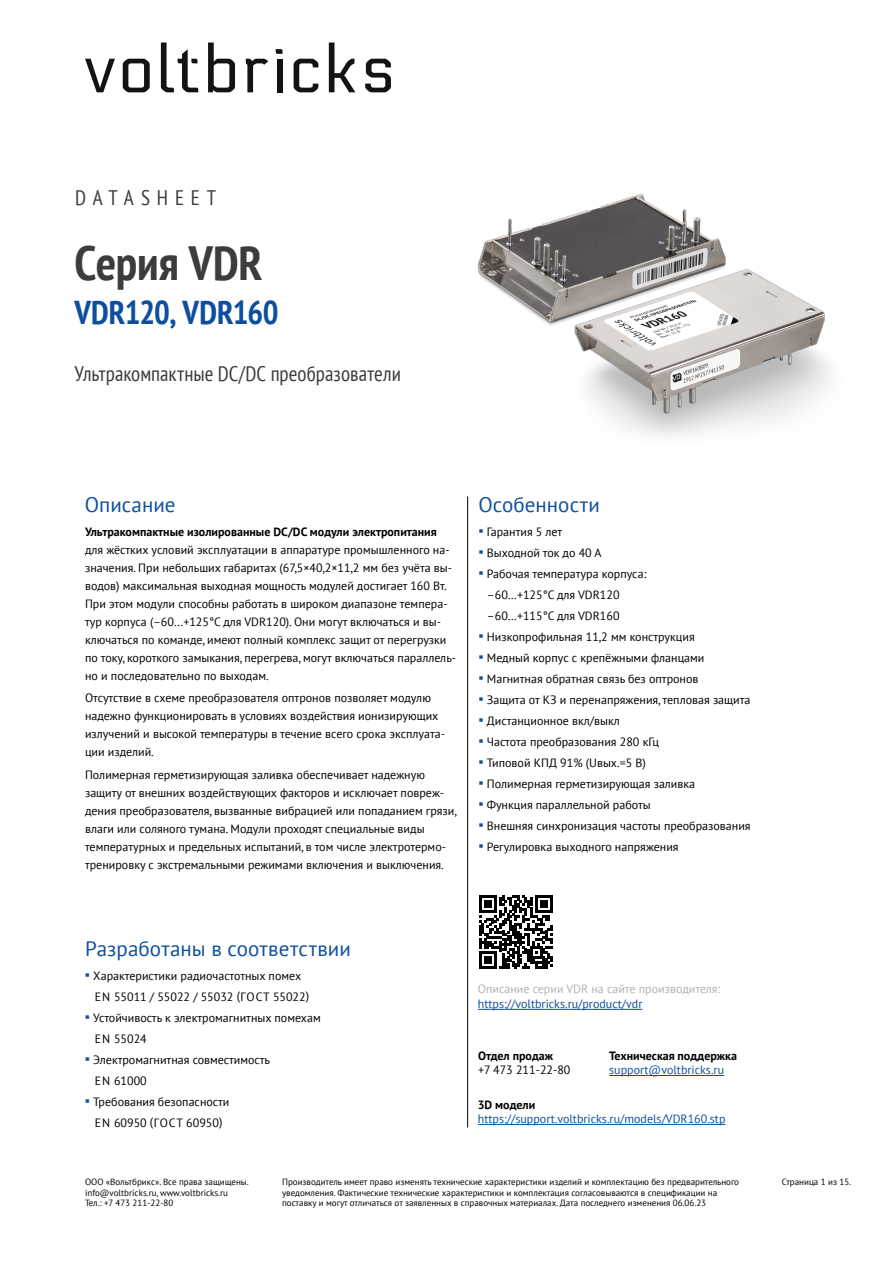
<style>
.page{position:relative;width:893px;height:1263px;background:#fff}
.page>*{position:absolute;margin:0;border:0;box-sizing:border-box;transform-origin:0 0}
.t1{font:700 condensed 48px "PT Sans";letter-spacing:-.005em;color:#3c3c3b}
.t2{font:700 condensed 33px "PT Sans";letter-spacing:-.02em;color:#0d4f9e}
.t3{font:21px "PT Sans";letter-spacing:.005em;color:#0d4f9e}
.t4{font:condensed 21px "PT Sans";letter-spacing:.005em;color:#3c3c3b}
.t5{font:condensed 21px "PT Sans";letter-spacing:.32em;color:#3c3c3b}
.t6{font:12px/18px "PT Sans";color:#000}
.t7{font:12px "PT Sans";color:#0d4f9e}
.t8{font:700 12px "PT Sans";color:#000}
.t9{font:12px "PT Sans";color:#b3b2b2}
.t10{font:9px/10.8px "PT Sans";color:#000}
.s1{font-family:"Arial";font-size:15px;color:#0d4f9e}
</style>
<div class="page">
<img style="left:477px;top:193px;width:353px;height:243px">
<hr style="left:467px;top:496px;width:1px;height:631px;background:#000">
<svg style="left:85px;top:59px;width:30px;height:33px"></svg>
<svg style="left:123px;top:59px;width:27px;height:33px"></svg>
<svg style="left:208px;top:43px;width:27px;height:49px"></svg>
<svg style="left:246px;top:59px;width:22px;height:33px"></svg>
<div style="left:277px;top:59px;width:6px;height:33px;background:#131313"></div>
<svg style="left:294px;top:59px;width:24px;height:33px"></svg>
<svg style="left:329px;top:43px;width:26px;height:49px"></svg>
<svg style="left:365px;top:59px;width:26px;height:33px"></svg>
<svg style="left:161px;top:43px;width:37px;height:49px"></svg>
<svg style="left:276px;top:49px;width:7px;height:5px"></svg>
<hr style="left:478px;top:1009px;width:164px;height:1px;background:#0d4f9e">
<hr style="left:609px;top:1075px;width:115px;height:1px;background:#0d4f9e">
<hr style="left:478px;top:1124px;width:247px;height:1px;background:#0d4f9e">
<svg style="left:479px;top:895px;width:74px;height:74px"></svg>
<h3 class="t5" style="left:75px;top:185px;width:142px">DATASHEET</h3>
<h1 class="t1" style="left:74px;top:231px;width:190px">Серия VDR</h1>
<h2 class="t2" style="left:74px;top:290px;width:206px">VDR120, VDR160</h2>
<h3 class="t4" style="left:74px;top:360px;width:328px">Ультракомпактные DC/DC преобразователи</h3>
<h3 class="t3" style="left:85px;top:491px;width:92px">Описание</h3>
<p class="t8" style="left:85px;top:524px;width:353px">Ультракомпактные изолированные DC/DC модули электропитания</p>
<p class="t6" style="left:85px;top:541px;width:373px">для жёстких условий эксплуатации в аппаратуре промышленного на&shy;значения. При небольших габаритах (67,5×40,2×11,2 мм без учёта вы&shy;водов) максимальная выходная мощность модулей достигает 160 Вт.<br>При этом модули способны работать в широком диапазоне темпера&shy;тур корпуса (–60...+125°С для VDR120). Они могут включаться и вы&shy;ключаться по команде, имеют полный комплекс защит от перегрузки по току, короткого замыкания, перегрева, могут включаться параллель&shy;но и последовательно по выходам.</p>
<p class="t6" style="left:85px;top:689px;width:362px">Отсутствие в схеме преобразователя оптронов позволяет модулю надежно функционировать в условиях воздействия ионизирующих излучений и высокой температуры в течение всего срока эксплуата&shy;ции изделий.</p>
<p class="t6" style="left:85px;top:765px;width:373px">Полимерная герметизирующая заливка обеспечивает надежную защиту от внешних воздействующих факторов и исключает повреж&shy;дения преобразователя, вызванные вибрацией или попаданием грязи, влаги или соляного тумана. Модули проходят специальные виды температурных и предельных испытаний, в том числе электротермо&shy;тренировку с экстремальными режимами включения и выключения.</p>
<h3 class="t3" style="left:478px;top:491px;width:123px">Особенности</h3>
<p class="t6" style="left:478px;top:523px;width:85px"><span class="s1">▪</span> Гарантия 5 лет</p>
<p class="t6" style="left:478px;top:544px;width:125px"><span class="s1">▪</span> Выходной ток до 40 А</p>
<p class="t6" style="left:487px;top:563px;width:161px;line-height:21px;text-indent:-8px"><span class="s1">▪</span> Рабочая температура корпуса: –60…+125°С для VDR120 –60…+115°С для VDR160</p>
<p class="t6" style="left:478px;top:628px;width:218px"><span class="s1">▪</span> Низкопрофильная 11,2 мм конструкция</p>
<p class="t6" style="left:478px;top:649px;width:228px"><span class="s1">▪</span> Медный корпус с крепёжными фланцами</p>
<p class="t6" style="left:478px;top:670px;width:222px"><span class="s1">▪</span> Магнитная обратная связь без оптронов</p>
<p class="t6" style="left:478px;top:691px;width:274px"><span class="s1">▪</span> Защита от КЗ и перенапряжения, тепловая защита</p>
<p class="t6" style="left:478px;top:712px;width:143px"><span class="s1">▪</span> Дистанционное вкл/выкл</p>
<p class="t6" style="left:478px;top:733px;width:182px"><span class="s1">▪</span> Частота преобразования 280 кГц</p>
<p class="t6" style="left:478px;top:754px;width:169px"><span class="s1">▪</span> Типовой КПД 91% (Uвых.=5 В)</p>
<p class="t6" style="left:478px;top:775px;width:218px"><span class="s1">▪</span> Полимерная герметизирующая заливка</p>
<p class="t6" style="left:478px;top:796px;width:174px"><span class="s1">▪</span> Функция параллельной работы</p>
<p class="t6" style="left:478px;top:817px;width:274px"><span class="s1">▪</span> Внешняя синхронизация частоты преобразования</p>
<p class="t6" style="left:478px;top:838px;width:202px"><span class="s1">▪</span> Регулировка выходного напряжения</p>
<h3 class="t3" style="left:85px;top:935px;width:267px">Разработаны в соответствии</h3>
<p class="t6" style="left:95px;top:965px;width:216px;line-height:21px;text-indent:-10px"><span class="s1">▪</span> Характеристики радиочастотных помех<br>EN 55011 / 55022 / 55032 (ГОСТ 55022)</p>
<p class="t6" style="left:95px;top:1007px;width:227px;line-height:21px;text-indent:-10px"><span class="s1">▪</span> Устойчивость к электромагнитных помехам<br>EN 55024</p>
<p class="t6" style="left:95px;top:1049px;width:177px;line-height:21px;text-indent:-10px"><span class="s1">▪</span> Электромагнитная совместимость<br>EN 61000</p>
<p class="t6" style="left:85px;top:1091px;width:146px;line-height:21px;text-align:center"><span class="s1">▪</span> Требования безопасности<br>EN 60950 (ГОСТ 60950)</p>
<p class="t9" style="left:478px;top:981px;width:244px">Описание серии VDR на сайте производителя:</p>
<p class="t7" style="left:478px;top:996px;width:166px">https://voltbricks.ru/product/vdr</p>
<p class="t8" style="left:478px;top:1047px;width:77px">Отдел продаж</p>
<p class="t6" style="left:478px;top:1060px;width:94px">+7 473 211-22-80</p>
<p class="t8" style="left:478px;top:1096px;width:59px">3D модели</p>
<p class="t7" style="left:478px;top:1111px;width:249px">https://support.voltbricks.ru/models/VDR160.stp</p>
<p class="t8" style="left:609px;top:1047px;width:129px">Техническая поддержка</p>
<p class="t7" style="left:609px;top:1062px;width:116px">support@voltbricks.ru</p>
<p class="t10" style="left:85px;top:1176px;width:165px">ООО «Вольтбрикс». Все права защищены.</p>
<p class="t10" style="left:782px;top:1176px;width:71px">Страница 1 из 15.</p>
<p class="t10" style="left:85px;top:1187px;width:145px">info@voltbricks.ru, www.voltbricks.ru<br>Тел.: +7 473 211-22-80</p>
<p class="t10" style="left:282px;top:1176px;width:459px">Производитель имеет право изменять технические характеристики изделий и комплектацию без предварительного уведомления. Фактические технические характеристики и комплектация согласовываются в спецификации на поставку и могут отличаться от заявленных в справочных материалах. Дата последнего изменения 06.06.23</p>
</div>
